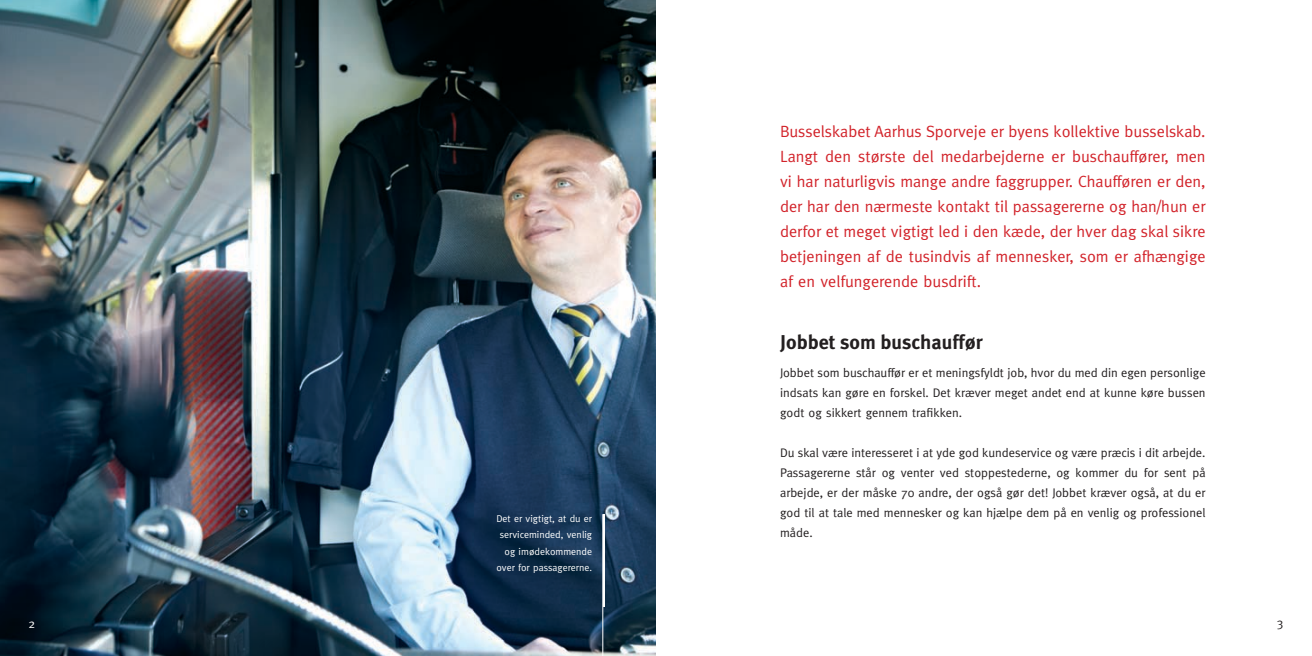
<style>
.page{position:relative;width:1312px;height:656px;background:#fff}
.page>*{position:absolute;margin:0;border:0;box-sizing:border-box;transform-origin:0 0}
.t1{font:700 20px "Meta Plus";color:#231f20}
.t2{font:16.25px/25px "Meta Normal";color:#d2232a;text-align:justify}
.t3{font:12.5px/20px "Meta Normal";color:#231f20;text-align:justify}
.t4{font:12.5px "Meta Normal";color:#fff}
.t5{font:10px/16.2px "Meta Normal";color:#fff;text-align:right}
</style>
<div class="page">
<img style="left:0;top:0;width:656px;height:656px">
<hr style="left:602px;top:514px;width:1px;height:142px;background:#fff">
<hr style="left:602px;top:514px;width:2px;height:92px;background:#fff">
<p class="t5" style="left:496px;top:510px;width:97px">Det er vigtigt, at du er serviceminded, venlig og imødekommende over for passagererne.</p>
<p class="t2" style="left:780px;top:119px;width:427px">Busselskabet Aarhus Sporveje er byens kollektive busselskab.<br>Langt den største del medarbejderne er buschauffører, men vi har naturligvis mange andre faggrupper. Chaufføren er den, der har den nærmeste kontakt til passagererne og han/hun er derfor et meget vigtigt led i den kæde, der hver dag skal sikre betjeningen af de tusindvis af mennesker, som er afhængige af en velfungerende busdrift.</p>
<h1 class="t1" style="left:780px;top:331px;width:204px">Jobbet som buschauffør</h1>
<p class="t3" style="left:780px;top:362px;width:427px">Jobbet som buschauffør er et meningsfyldt job, hvor du med din egen personlige indsats kan gøre en forskel. Det kræver meget andet end at kunne køre bussen godt og sikkert gennem trafikken.</p>
<p class="t3" style="left:780px;top:442px;width:427px">Du skal være interesseret i at yde god kundeservice og være præcis i dit arbejde.<br>Passagererne står og venter ved stoppestederne, og kommer du for sent på arbejde, er der måske 70 andre, der også gør det! Jobbet kræver også, at du er god til at tale med mennesker og kan hjælpe dem på en venlig og professionel måde.</p>
<p class="t4" style="left:28px;top:616px;width:8px">2</p>
<p class="t3" style="left:1276px;top:612px;width:8px">3</p>
</div>
